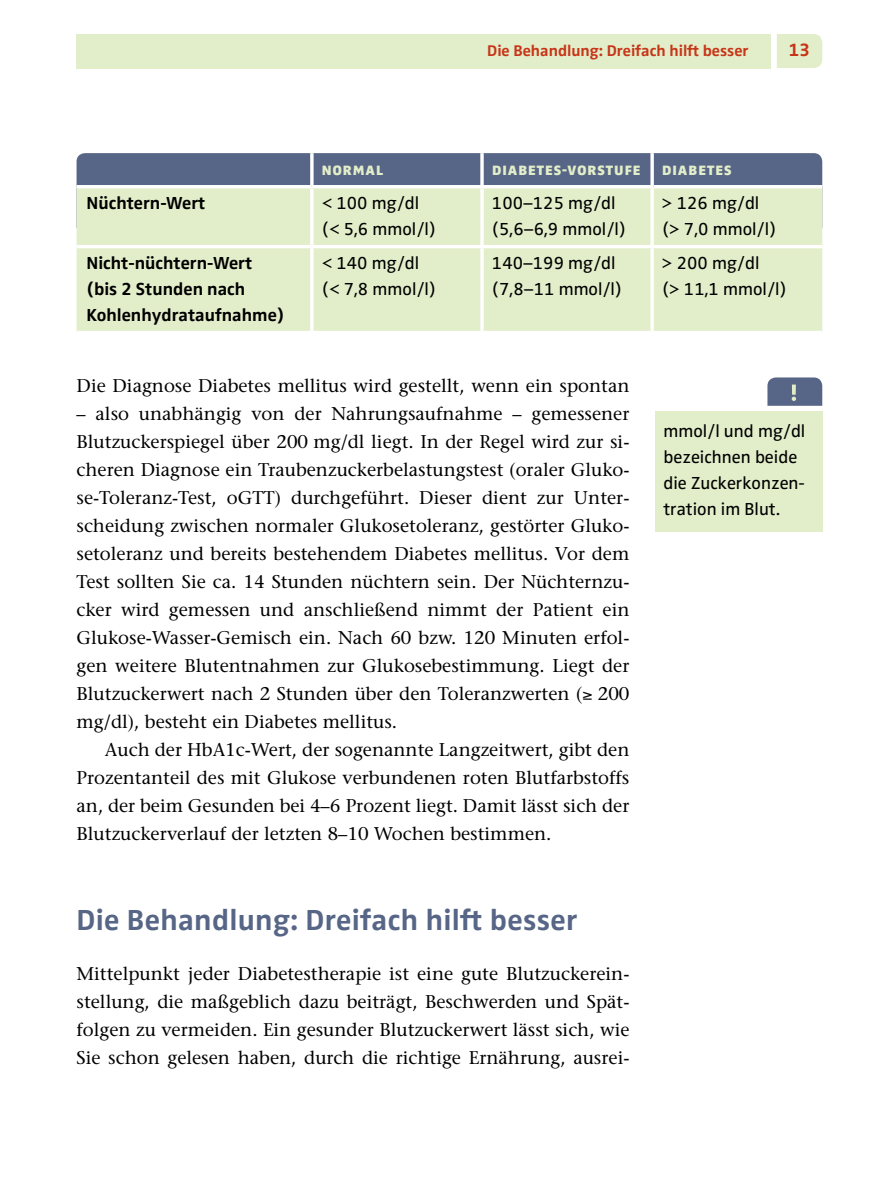
<style>
.page{position:relative;width:879px;height:1191px;background:#fff}
.page>*{position:absolute;margin:0;border:0;box-sizing:border-box;transform-origin:0 0}
.t1{font:700 30px "Zwo Pro";letter-spacing:.01em;color:#576686}
.t2{font:18.4px/28px "Stone Serif";color:#000;text-align:justify}
.t3{font:700 18.4px "Zwo Pro";color:#c73518}
.t4{font:18px/26px "Zwo Pro";color:#000}
.t5{font:700 18px/26px "Zwo Pro";color:#000}
.t6{font:700 16px "Zwo Pro";color:#c73518}
.t7{font:900 14px "Zwo Pro";letter-spacing:.07em;color:#e2edc9}
</style>
<div class="page">
<div style="left:77px;top:34px;width:694px;height:34px;background:#e2edc9"></div>
<div style="left:777px;top:34px;width:45px;height:34px;background:#e2edc9"></div>
<div style="left:77px;top:153px;width:745px;height:32px;background:#576686"></div>
<div style="left:77px;top:188px;width:745px;height:143px;background:#e2edc9"></div>
<svg style="left:310px;top:153px;width:4px;height:32px"></svg>
<svg style="left:480px;top:153px;width:4px;height:32px"></svg>
<hr style="left:310px;top:188px;width:4px;height:57px;background:#f9fbf4">
<svg style="left:480px;top:188px;width:4px;height:57px"></svg>
<hr style="left:77px;top:245px;width:235px;height:3px;background:#fff">
<hr style="left:312px;top:245px;width:170px;height:3px;background:#fff">
<hr style="left:310px;top:248px;width:4px;height:83px;background:#f9fbf4">
<hr style="left:482px;top:245px;width:170px;height:3px;background:#fff">
<svg style="left:480px;top:248px;width:4px;height:83px"></svg>
<hr style="left:652px;top:245px;width:170px;height:3px;background:#fff">
<svg style="left:650px;top:188px;width:4px;height:57px"></svg>
<svg style="left:650px;top:248px;width:4px;height:83px"></svg>
<svg style="left:650px;top:153px;width:4px;height:32px"></svg>
<svg style="left:767px;top:377px;width:55px;height:29px;background:#63718e"></svg>
<div style="left:655px;top:412px;width:167px;height:120px;background:#e2edc9"></div>
<p class="t6" style="left:487px;top:41px;width:263px">Die Behandlung: Dreifach hilft besser</p>
<p class="t3" style="left:789px;top:39px;width:23px">13</p>
<p class="t7" style="left:322px;top:162px;width:63px">NORMAL</p>
<p class="t7" style="left:492px;top:162px;width:150px">DIABETES-VORSTUFE</p>
<p class="t7" style="left:662px;top:162px;width:71px">DIABETES</p>
<p class="t5" style="left:86px;top:191px;width:120px">Nüchtern-Wert</p>
<p class="t4" style="left:322px;top:191px;width:116px">&lt; 100 mg/dl (&lt; 5,6 mmol/l)</p>
<p class="t4" style="left:492px;top:191px;width:136px">100–125 mg/dl (5,6–6,9 mmol/l)</p>
<p class="t4" style="left:662px;top:191px;width:116px">&gt; 126 mg/dl (&gt; 7,0 mmol/l)</p>
<p class="t5" style="left:86px;top:250px;width:199px">Nicht-nüchtern-Wert (bis 2 Stunden nach<br>Kohlenhydrataufnahme)</p>
<p class="t4" style="left:322px;top:250px;width:116px">&lt; 140 mg/dl (&lt; 7,8 mmol/l)</p>
<p class="t4" style="left:492px;top:250px;width:132px">140–199 mg/dl (7,8–11 mmol/l)</p>
<p class="t4" style="left:662px;top:250px;width:126px">&gt; 200 mg/dl<br>(&gt; 11,1 mmol/l)</p>
<p class="t2" style="left:77px;top:372px;width:554px">Die Diagnose Diabetes mellitus wird gestellt, wenn ein spontan</p>
<p class="t2" style="left:77px;top:400px;width:554px">– also unabhängig von der Nahrungsaufnahme – gemessener Blutzuckerspiegel über 200 mg/dl liegt. In der Regel wird zur si&shy;cheren Diagnose ein Traubenzuckerbelastungstest (oraler Gluko&shy;se-Toleranz-Test, oGTT) durchgeführt. Dieser dient zur Unter&shy;scheidung zwischen normaler Glukosetoleranz, gestörter Gluko&shy;setoleranz und bereits bestehendem Diabetes mellitus. Vor dem Test sollten Sie ca. 14 Stunden nüchtern sein. Der Nüchternzu&shy;cker wird gemessen und anschließend nimmt der Patient ein Glukose-Wasser-Gemisch ein. Nach 60 bzw. 120 Minuten erfol&shy;gen weitere Blutentnahmen zur Glukosebestimmung. Liegt der Blutzuckerwert nach 2 Stunden über den Toleranzwerten (≥ 200 mg/dl), besteht ein Diabetes mellitus.</p>
<p class="t2" style="left:77px;top:736px;width:554px;text-indent:28px">Auch der HbA1c-Wert, der sogenannte Langzeitwert, gibt den Prozentanteil des mit Glukose verbundenen roten Blutfarbstoffs an, der beim Gesunden bei 4–6 Prozent liegt. Damit lässt sich der Blutzuckerverlauf der letzten 8–10 Wochen bestimmen.</p>
<h1 class="t1" style="left:77px;top:902px;width:502px">Die Behandlung: Dreifach hilft besser</h1>
<p class="t2" style="left:77px;top:960px;width:554px">Mittelpunkt jeder Diabetestherapie ist eine gute Blutzuckerein&shy;stellung, die maßgeblich dazu beiträgt, Beschwerden und Spät&shy;folgen zu vermeiden. Ein gesunder Blutzuckerwert lässt sich, wie Sie schon gelesen haben, durch die richtige Ernährung, ausrei-</p>
<p class="t4" style="left:663px;top:418px;width:143px">mmol/l und mg/dl bezeichnen beide die Zuckerkonzen&shy;tration im Blut.</p>
</div>
